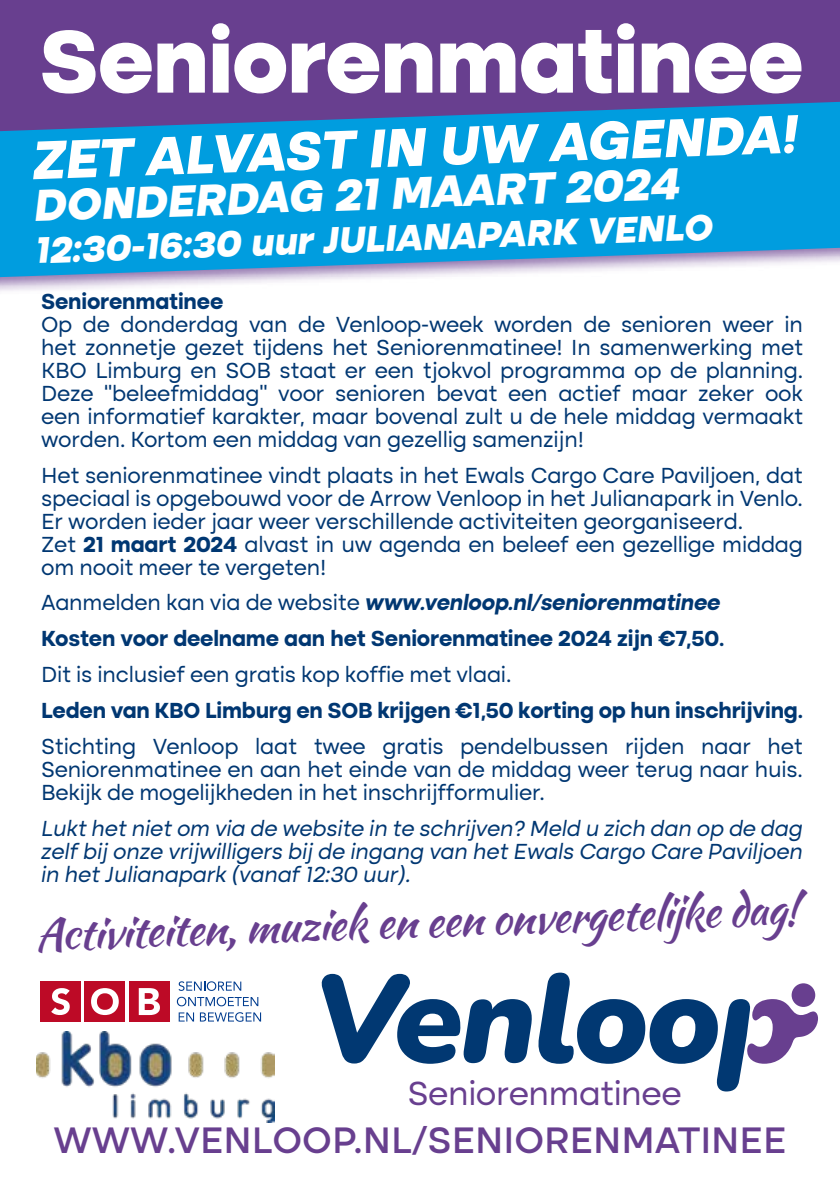
<style>
.page{position:relative;width:840px;height:1191px;background:#fff}
.page>*{position:absolute;margin:0;border:0;box-sizing:border-box;transform-origin:0 0}
.t1{font:800 92px "Altone";letter-spacing:-.01em;color:#fff}
.t2{font:italic 800 56px "Altone";color:#fff}
.t3{font:italic 800 46px "Altone";color:#fff}
.t4{font:44px "Kaushan Script";color:#683f8f}
.t5{font:500 38px "Altone";color:#683f8f}
.t6{font:italic 800 38px "Altone";color:#fff}
.t7{font:33.8px "Altone";letter-spacing:-.015em;color:#683f8f}
.t8{font:22px/23px "Altone";letter-spacing:-.01em;color:#003772;text-align:justify}
.t9{font:700 22px/36px "Altone";letter-spacing:-.01em;color:#003772}
.t10{font:italic 22px/23px "Altone";letter-spacing:-.01em;color:#003772;text-align:justify}
.s1{font-weight:700}
.s2{font-weight:400}
.s3{font-style:italic}
</style>
<div class="page">
<div style="left:0;top:0;width:839px;height:184px;background:#683f8f"></div>
<div style="left:129px;top:981px;width:40px;height:40px;background:#bd0a26"></div>
<div style="left:40px;top:981px;width:41px;height:40px;background:#bd0a26"></div>
<div style="left:85px;top:981px;width:40px;height:40px;background:#bd0a26"></div>
<svg style="left:177px;top:981px;width:81px;height:25px"></svg>
<svg style="left:178px;top:1012px;width:16px;height:9px"></svg>
<svg style="left:200px;top:1012px;width:61px;height:9px"></svg>
<svg style="left:51px;top:988px;width:19px;height:27px"></svg>
<svg style="left:91px;top:988px;width:28px;height:27px"></svg>
<svg style="left:139px;top:988px;width:21px;height:27px"></svg>
<svg style="left:321px;top:972px;width:496px;height:119px"></svg>
<img style="left:36px;top:1031px;width:238px;height:91px">
<div style="left:0;top:91px;width:839px;height:205px;background:#683f8f;opacity:.75"></div>
<svg style="left:0;top:102px;width:839px;height:175px;background:#1a98d8"></svg>
<h1 class="t1" style="left:39px;top:20px;width:765px">Seniorenmatinee</h1>
<h2 class="t2" style="left:32px;top:135px;width:766px;rotate:-2deg">ZET ALVAST IN UW AGENDA!</h2>
<h3 class="t3" style="left:34px;top:185px;width:648px;rotate:-2deg">DONDERDAG 21 MAART 2024</h3>
<h3 class="t6" style="left:35px;top:233px;width:679px;rotate:-2deg">12:30-16:30 uur JULIANAPARK VENLO</h3>
<p class="t9" style="left:41px;top:284px;width:184px">Seniorenmatinee</p>
<p class="t8" style="left:41px;top:314px;width:763px">Op de donderdag van de Venloop-week worden de senioren weer in het zonnetje gezet tijdens het Seniorenmatinee! In samenwerking met KBO Limburg en SOB staat er een tjokvol programma op de planning.<br>Deze ‘’beleefmiddag’’ voor senioren bevat een actief maar zeker ook een informatief karakter, maar bovenal zult u de hele middag vermaakt worden. Kortom een middag van gezellig samenzijn!</p>
<p class="t8" style="left:41px;top:465px;width:763px;text-align:left">Het seniorenmatinee vindt plaats in het Ewals Cargo Care Paviljoen, dat speciaal is opgebouwd voor de Arrow Venloop in het Julianapark in Venlo.<br>Er worden ieder jaar weer verschillende activiteiten georganiseerd.<br>Zet <span class="s1">21 maart 2024</span> alvast in uw agenda en beleef een gezellige middag om nooit meer te vergeten!</p>
<p class="t9" style="left:41px;top:586px;width:684px"><span class="s2">Aanmelden kan via de website</span> <span class="s3">www.venloop.nl/seniorenmatinee<br></span>Kosten voor deelname aan het Seniorenmatinee 2024 zijn €7,50.</p>
<p class="t8" style="left:41px;top:664px;width:471px">Dit is inclusief een gratis kop koffie met vlaai.</p>
<p class="t9" style="left:41px;top:694px;width:763px">Leden van KBO Limburg en SOB krijgen €1,50 korting op hun inschrijving.</p>
<p class="t8" style="left:41px;top:736px;width:763px">Stichting Venloop laat twee gratis pendelbussen rijden naar het Seniorenmatinee en aan het einde van de middag weer terug naar huis.<br>Bekijk de mogelijkheden in het inschrijfformulier.</p>
<p class="t10" style="left:41px;top:818px;width:763px">Lukt het niet om via de website in te schrijven? Meld u zich dan op de dag zelf bij onze vrijwilligers bij de ingang van het Ewals Cargo Care Paviljoen in het Julianapark (vanaf 12:30 uur).</p>
<h3 class="t4" style="left:34px;top:902px;width:764px;rotate:-2deg">Activiteiten, muziek en een onvergetelijke dag!</h3>
<h3 class="t7" style="left:407px;top:1078px;width:276px">Seniorenmatinee</h3>
<h3 class="t5" style="left:54px;top:1123px;width:734px">WWW.VENLOOP.NL/SENIORENMATINEE</h3>
</div>
